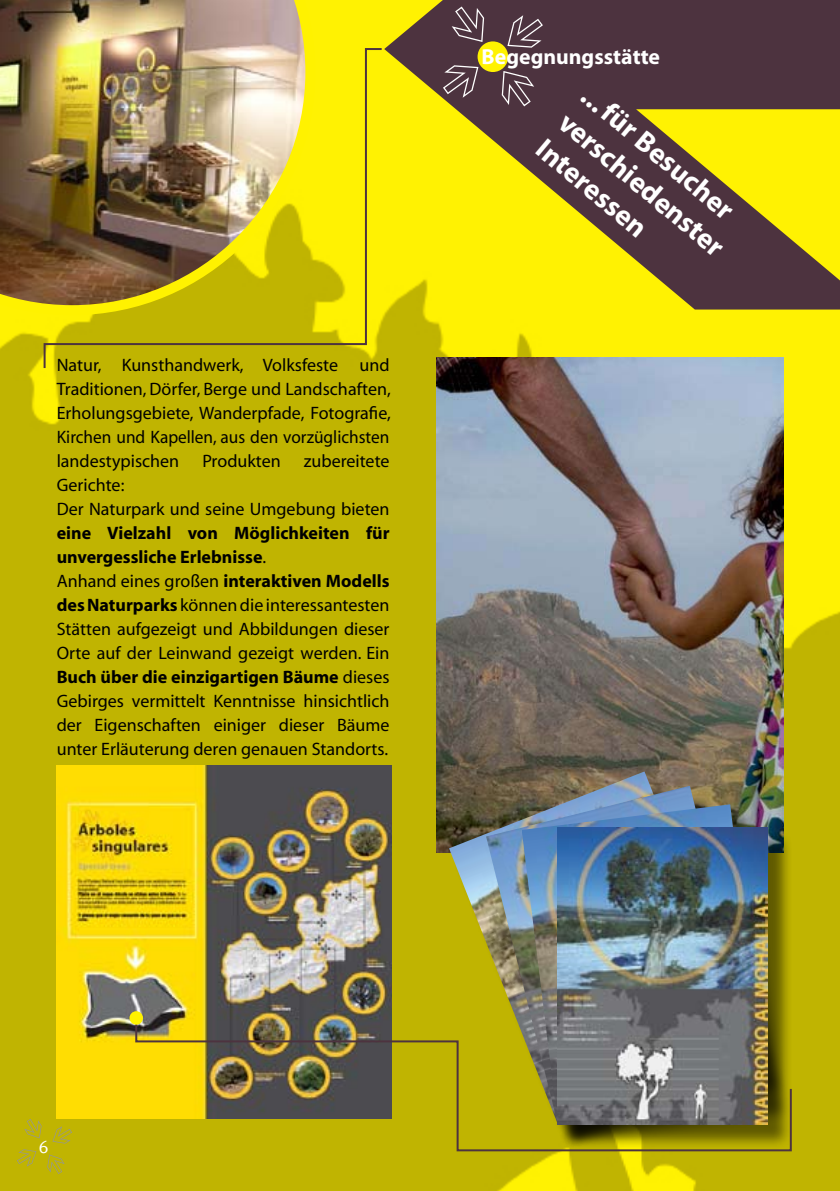
<style>
.page{position:relative;width:840px;height:1191px;background:#fff}
.page>*{position:absolute;margin:0;border:0;box-sizing:border-box;transform-origin:0 0}
.t1{font:700 29px/34.8px "Myriad";color:#fff}
.t2{font:700 21.8px "Myriad";color:#fff}
.t3{font:18px/24px "Myriad";color:#000}
.t4{font:18px "Meta";color:#fff}
.s1{font-weight:700}
</style>
<div class="page">
<img style="left:0;top:0;width:839px;height:1191px">
<img style="left:0;top:0;width:315px;height:315px">
<img style="left:436px;top:357px;width:346px;height:495px">
<svg style="left:384px;top:0;width:455px;height:309px;background:#9a8624"></svg>
<svg style="left:442px;top:65px;width:36px;height:33px"></svg>
<svg style="left:507px;top:15px;width:35px;height:33px"></svg>
<svg style="left:501px;top:71px;width:33px;height:35px"></svg>
<svg style="left:451px;top:7px;width:33px;height:35px"></svg>
<div style="left:477px;top:41px;width:31px;height:31px;background:#fff200;border-radius:50%"></div>
<img style="left:43px;top:47px;width:340px;height:323px">
<img style="left:57px;top:765px;width:334px;height:353px">
<img style="left:449px;top:771px;width:303px;height:244px">
<img style="left:486px;top:785px;width:275px;height:230px">
<img style="left:521px;top:804px;width:244px;height:211px">
<div style="left:560px;top:830px;width:240px;height:327px;background:#000;opacity:.5"></div>
<img style="left:557px;top:827px;width:210px;height:188px">
<svg style="left:134px;top:1015px;width:658px;height:137px;background:#948b34"></svg>
<div style="left:129px;top:1011px;width:14px;height:13px;background:#fff200;border-radius:50%"></div>
<svg style="left:17px;top:1149px;width:19px;height:17px"></svg>
<svg style="left:52px;top:1126px;width:20px;height:17px"></svg>
<svg style="left:47px;top:1154px;width:18px;height:20px"></svg>
<svg style="left:24px;top:1119px;width:18px;height:19px"></svg>
<p class="t3" style="left:57px;top:353px;width:335px;text-align:justify">Natur, Kunsthandwerk, Volksfeste und Traditionen, Dörfer, Berge und Landschaften, Erholungsgebiete, Wanderpfade, Fotografie, Kirchen und Kapellen, aus den vorzüglichsten landestypischen</p>
<p class="t3" style="left:202px;top:449px;width:80px">Produkten</p>
<p class="t3" style="left:303px;top:449px;width:87px">zubereitete</p>
<p class="t3" style="left:57px;top:473px;width:334px">Gerichte:<br>Der Naturpark und seine Umgebung bieten</p>
<p class="t3" style="left:57px;top:521px;width:334px"><span class="s1">eine Vielzahl von Möglichkeiten für unvergessliche Erlebnisse</span>.<br>Anhand eines großen <span class="s1">interaktiven Modells des Naturparks</span> können die interessantesten Stätten aufgezeigt und Abbildungen dieser Orte auf der Leinwand gezeigt werden. Ein <span class="s1">Buch über die einzigartigen Bäume</span> dieses Gebirges vermittelt Kenntnisse hinsichtlich der Eigenschaften einiger dieser Bäume unter Erläuterung deren genauen Standorts.</p>
<p class="t2" style="left:481px;top:45px;width:180px">Begegnungsstätte</p>
<h1 class="t1" style="left:595px;top:79px;width:208px;rotate:40deg">... für Besucher verschiedenster<br>Interessen</h1>
<p class="t4" style="left:39px;top:1135px;width:11px">6</p>
</div>
